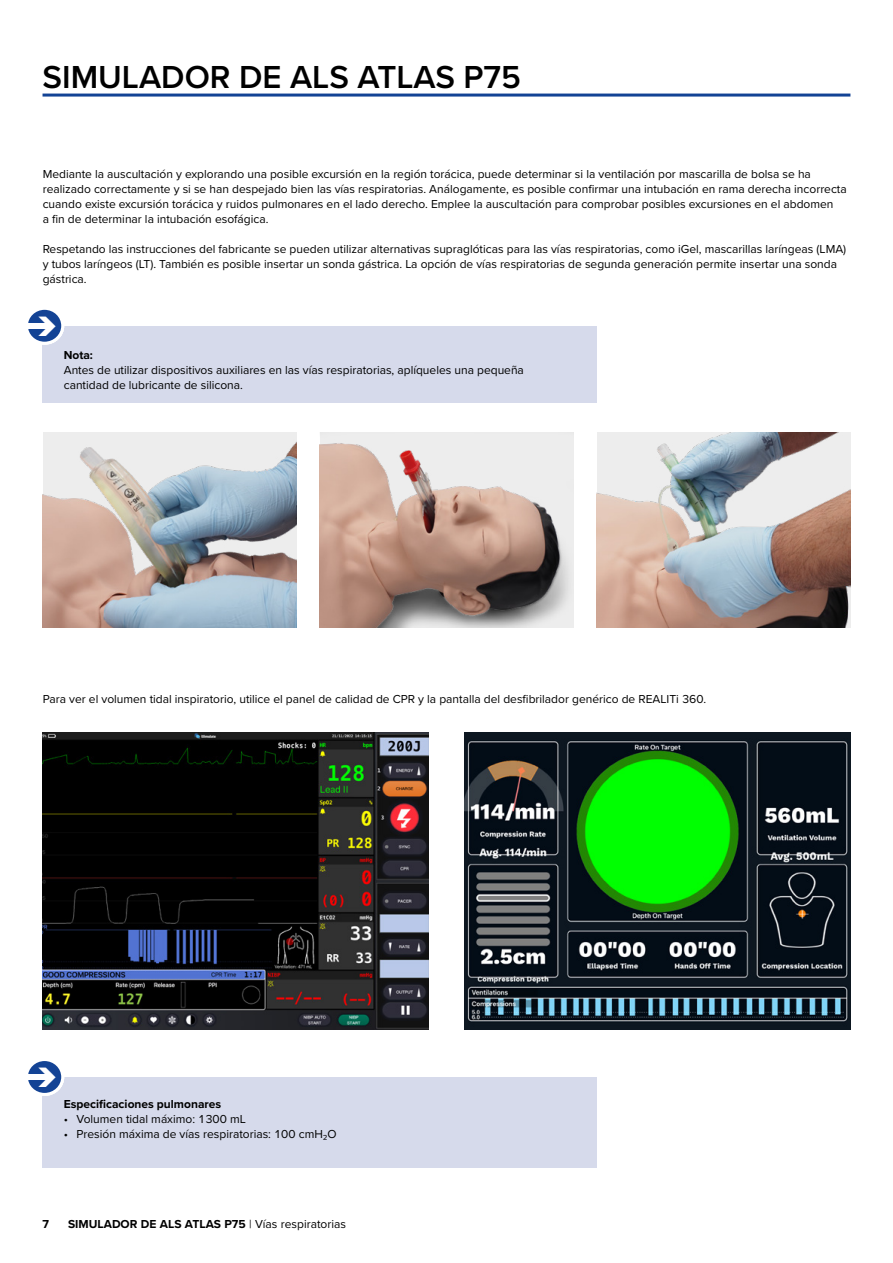
<style>
.page{position:relative;width:893px;height:1263px;background:#fff}
.page>*{position:absolute;margin:0;border:0;box-sizing:border-box;transform-origin:0 0}
.t1{font:600 33px "Proxima Nova";color:#000}
.t2{font:12px/15px "Proxima Nova";color:#000}
.t3{font:700 12px "Proxima Nova";color:#000}
.s1{font-weight:400}
</style>
<div class="page">
<hr style="left:43px;top:94px;width:807px;height:3px;background:#134395">
<img style="left:597px;top:433px;width:253px;height:195px">
<img style="left:43px;top:433px;width:253px;height:195px">
<img style="left:320px;top:433px;width:253px;height:195px">
<img style="left:43px;top:733px;width:386px;height:296px">
<img style="left:464px;top:733px;width:386px;height:296px">
<div style="left:43px;top:326px;width:554px;height:77px;background:#d6daeb"></div>
<svg style="left:26px;top:308px;width:37px;height:35px"></svg>
<div style="left:25px;top:307px;width:39px;height:38px;border:3px solid #fff;border-radius:50%"></div>
<div style="left:21px;top:323px;width:28px;height:6px;background:#fff"></div>
<div style="left:43px;top:1077px;width:554px;height:91px;background:#d6daeb"></div>
<svg style="left:26px;top:1059px;width:37px;height:35px"></svg>
<div style="left:25px;top:1058px;width:39px;height:38px;border:3px solid #fff;border-radius:50%"></div>
<div style="left:21px;top:1074px;width:28px;height:6px;background:#fff"></div>
<svg style="left:31px;top:316px;width:25px;height:20px"></svg>
<svg style="left:31px;top:1067px;width:25px;height:20px"></svg>
<h1 class="t1" style="left:43px;top:52px;width:480px">SIMULADOR DE ALS ATLAS P75</h1>
<p class="t2" style="left:43px;top:165px;width:806px">Mediante la auscultación y explorando una posible excursión en la región torácica, puede determinar si la ventilación por mascarilla de bolsa se ha realizado correctamente y si se han despejado bien las vías respiratorias. Análogamente, es posible confirmar una intubación en rama derecha incorrecta cuando existe excursión torácica y ruidos pulmonares en el lado derecho. Emplee la auscultación para comprobar posibles excursiones en el abdomen<br>a fin de determinar la intubación esofágica.</p>
<p class="t2" style="left:43px;top:240px;width:805px">Respetando las instrucciones del fabricante se pueden utilizar alternativas supraglóticas para las vías respiratorias, como iGel, mascarillas laríngeas (LMA) y tubos laríngeos (LT). También es posible insertar un sonda gástrica. La opción de vías respiratorias de segunda generación permite insertar una sonda gástrica.</p>
<p class="t3" style="left:64px;top:346px;width:31px">Nota:</p>
<p class="t2" style="left:64px;top:362px;width:462px">Antes de utilizar dispositivos auxiliares en las vías respiratorias, aplíqueles una pequeña cantidad de lubricante de silicona.</p>
<p class="t2" style="left:43px;top:690px;width:665px">Para ver el volumen tidal inspiratorio, utilice el panel de calidad de CPR y la pantalla del desfibrilador genérico de REALITi 360.</p>
<p class="t3" style="left:64px;top:1095px;width:159px">Especificaciones pulmonares</p>
<p class="t2" style="left:64px;top:1110px;width:184px">• Volumen tidal máximo: 1300 mL</p>
<p class="t2" style="left:64px;top:1125px;width:274px">• Presión máxima de vías respiratorias: 100 cmH₂O</p>
<p class="t3" style="left:43px;top:1215px;width:8px">7</p>
<p class="t3" style="left:68px;top:1215px;width:280px">SIMULADOR DE ALS ATLAS P75 <span class="s1">| Vías respiratorias</span></p>
</div>
